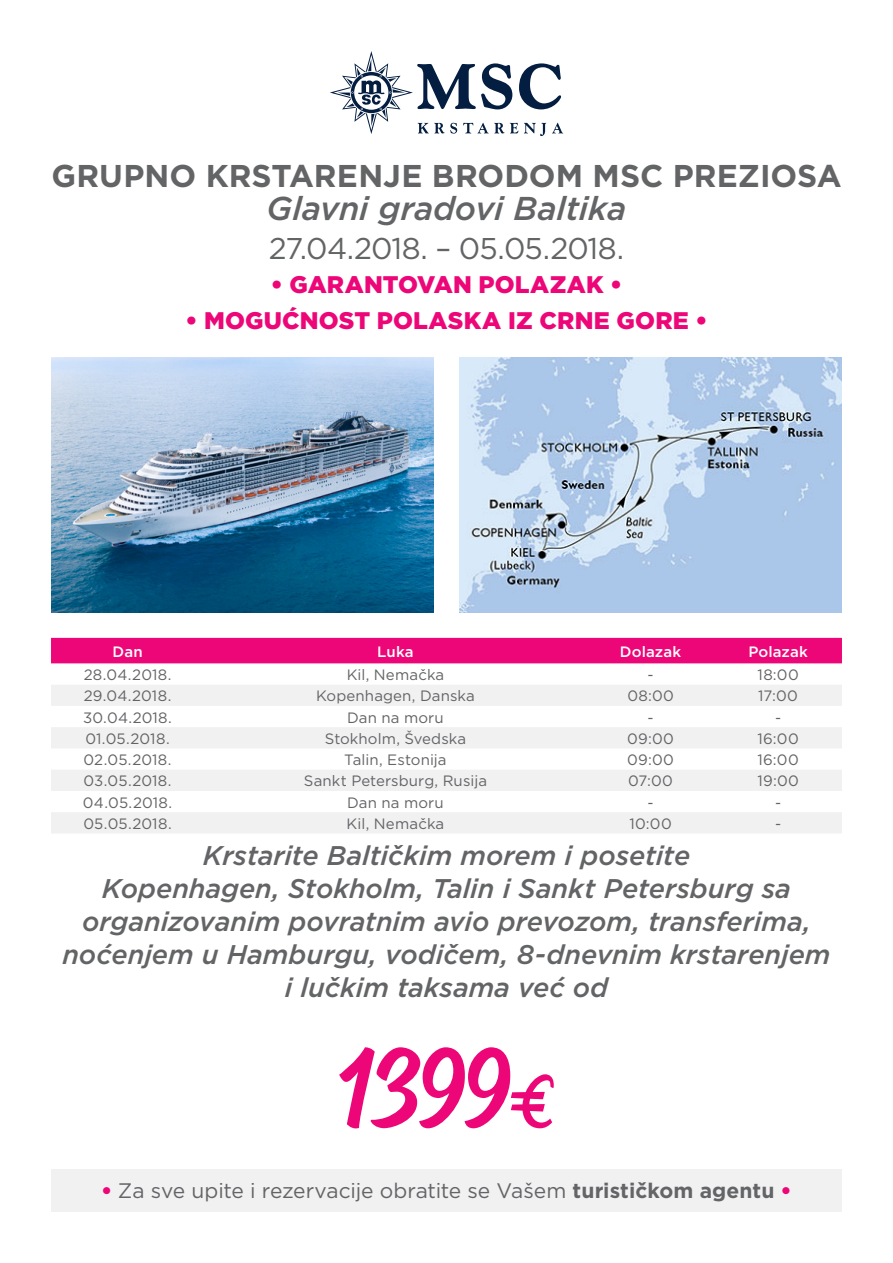
<style>
.page{position:relative;width:893px;height:1263px;background:#fff}
.page>*{position:absolute;margin:0;border:0;box-sizing:border-box;transform-origin:0 0}
.t1{font:108px "Marana";color:#ed0677}
.t2{font:italic 500 33px "Gotham";letter-spacing:-.005em;color:#636466}
.t3{font:700 31.5px "Gotham";color:#636466}
.t4{font:30px "Gotham";letter-spacing:-.03em;color:#636466}
.t5{font:italic 500 27px/33px "Gotham";color:#636466;text-align:center}
.t6{font:900 24px "Gotham";letter-spacing:.005em;color:#ed0677}
.t7{font:21px "Gotham";letter-spacing:-.01em;color:#636466}
.t8{font:15px "Gotham";letter-spacing:.01em;color:#636466}
.t9{font:500 15px "Gotham";letter-spacing:.01em;color:#fff}
.s1{font-size:72px}
.s2{font-weight:900;color:#ed0677}
.s3{font-weight:700}
</style>
<div class="page">
<div style="left:51px;top:638px;width:791px;height:25px;background:#ed0677"></div>
<svg style="left:51px;top:685px;width:791px;height:148px;fill:#f1f1f2"></svg>
<svg style="left:330px;top:51px;width:233px;height:85px"></svg>
<img style="left:459px;top:357px;width:383px;height:255px">
<img style="left:51px;top:357px;width:383px;height:255px">
<div style="left:51px;top:1169px;width:791px;height:43px;background:#f1f1f2"></div>
<h3 class="t3" style="left:51px;top:155px;width:792px">GRUPNO KRSTARENJE BRODOM MSC PREZIOSA</h3>
<h2 class="t2" style="left:267px;top:187px;width:361px">Glavni gradovi Baltika</h2>
<h3 class="t4" style="left:269px;top:229px;width:357px">27.04.2018. – 05.05.2018.</h3>
<h3 class="t6" style="left:271px;top:268px;width:353px">• GARANTOVAN POLAZAK •</h3>
<h3 class="t6" style="left:185px;top:304px;width:524px">• MOGUĆNOST POLASKA IZ CRNE GORE •</h3>
<p class="t9" style="left:112px;top:641px;width:32px">Dan</p>
<p class="t9" style="left:377px;top:641px;width:38px">Luka</p>
<p class="t9" style="left:620px;top:641px;width:63px">Dolazak</p>
<p class="t9" style="left:748px;top:641px;width:61px">Polazak</p>
<p class="t8" style="left:84px;top:665px;width:89px">28.04.2018.</p>
<p class="t8" style="left:347px;top:665px;width:99px">Kil, Nemačka</p>
<p class="t8" style="left:647px;top:665px;width:8px">-</p>
<p class="t8" style="left:758px;top:665px;width:43px">18:00</p>
<p class="t8" style="left:84px;top:686px;width:89px">29.04.2018.</p>
<p class="t8" style="left:316px;top:686px;width:160px">Kopenhagen, Danska</p>
<p class="t8" style="left:627px;top:686px;width:48px">08:00</p>
<p class="t8" style="left:758px;top:686px;width:41px">17:00</p>
<p class="t8" style="left:83px;top:708px;width:90px">30.04.2018.</p>
<p class="t8" style="left:347px;top:708px;width:98px">Dan na moru</p>
<p class="t8" style="left:647px;top:708px;width:8px">-</p>
<p class="t8" style="left:775px;top:708px;width:8px">-</p>
<p class="t8" style="left:85px;top:729px;width:86px">01.05.2018.</p>
<p class="t8" style="left:325px;top:729px;width:143px">Stokholm, Švedska</p>
<p class="t8" style="left:627px;top:729px;width:48px">09:00</p>
<p class="t8" style="left:758px;top:729px;width:43px">16:00</p>
<p class="t8" style="left:84px;top:750px;width:89px">02.05.2018.</p>
<p class="t8" style="left:344px;top:750px;width:104px">Talin, Estonija</p>
<p class="t8" style="left:627px;top:750px;width:48px">09:00</p>
<p class="t8" style="left:758px;top:750px;width:43px">16:00</p>
<p class="t8" style="left:84px;top:771px;width:90px">03.05.2018.</p>
<p class="t8" style="left:304px;top:771px;width:185px">Sankt Petersburg, Rusija</p>
<p class="t8" style="left:628px;top:771px;width:46px">07:00</p>
<p class="t8" style="left:757px;top:771px;width:43px">19:00</p>
<p class="t8" style="left:83px;top:793px;width:91px">04.05.2018.</p>
<p class="t8" style="left:347px;top:793px;width:98px">Dan na moru</p>
<p class="t8" style="left:647px;top:793px;width:8px">-</p>
<p class="t8" style="left:775px;top:793px;width:8px">-</p>
<p class="t8" style="left:83px;top:814px;width:90px">05.05.2018.</p>
<p class="t8" style="left:347px;top:814px;width:99px">Kil, Nemačka</p>
<p class="t8" style="left:629px;top:814px;width:44px">10:00</p>
<p class="t8" style="left:775px;top:814px;width:8px">-</p>
<h3 class="t5" style="left:62px;top:838px;width:770px">Krstarite Baltičkim morem i posetite<br>Kopenhagen, Stokholm, Talin i Sankt Petersburg sa organizovanim povratnim avio prevozom, transferima, noćenjem u Hamburgu, vodičem, 8-dnevnim krstarenjem i lučkim taksama već od</h3>
<h1 class="t1" style="left:339px;top:1042px;width:216px">1399<span class="s1">€</span></h1>
<h3 class="t7" style="left:102px;top:1177px;width:691px"><span class="s2">•</span> Za sve upite i rezervacije obratite se Vašem <span class="s3">turističkom agentu</span> <span class="s2">•</span></h3>
</div>
